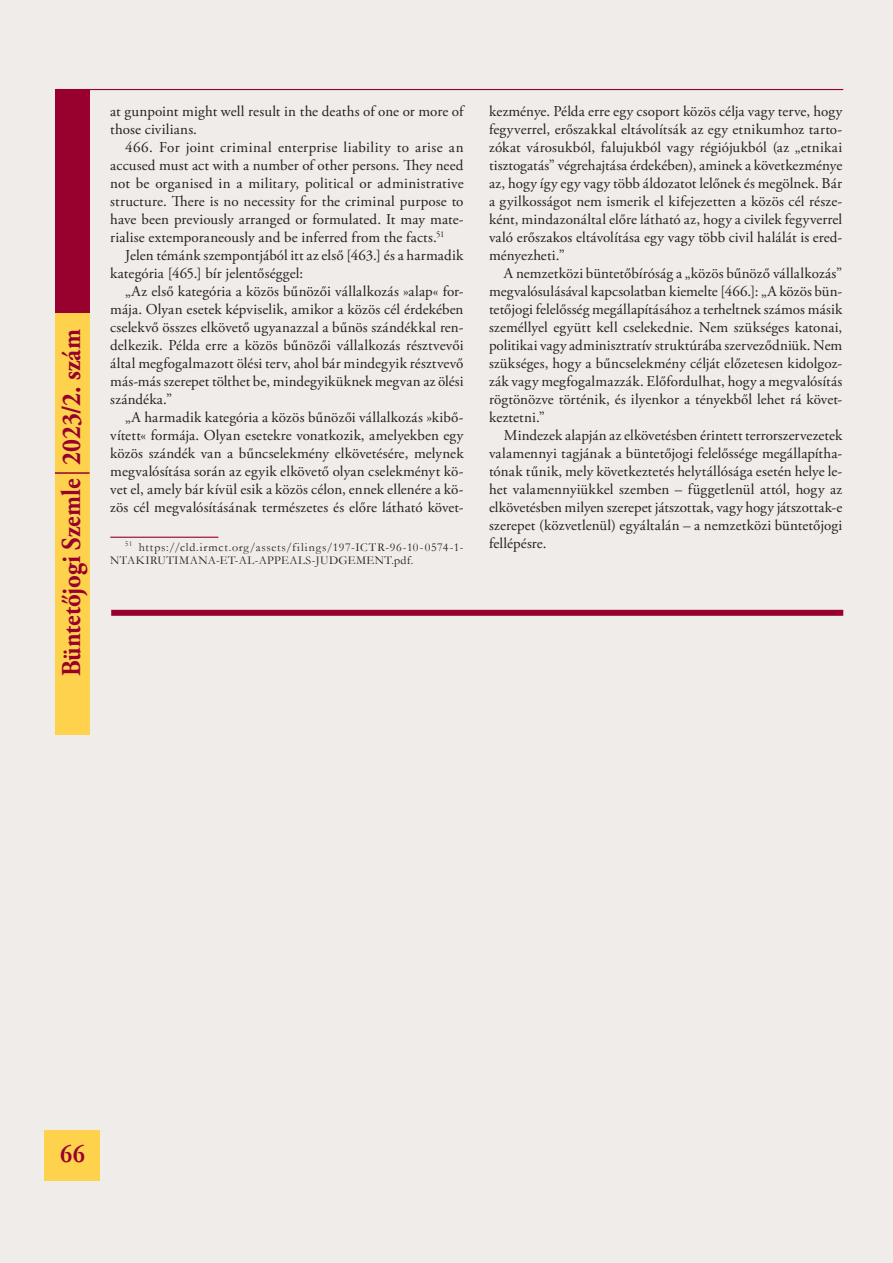
<style>
.page{position:relative;width:893px;height:1263px;background:#fff}
.page>*{position:absolute;margin:0;border:0;box-sizing:border-box;transform-origin:0 0}
.t1{font:700 27.3px "Adobe Garamond Pro";color:#98012d;scale:.91 1}
.t2{font:700 27px "Garamond";color:#98012d}
.Szöveg{font:15px/18px "Adobe Garamond Pro";letter-spacing:.01em;color:#231f20;text-align:justify}
.labjegyzet{font:12px/13.5px "Garamond";letter-spacing:.045em;color:#231f20}
</style>
<div class="page">
<div style="left:0;top:0;width:892px;height:1262px;background:#f0ece9"></div>
<div style="left:44px;top:1129px;width:55px;height:51px;background:#fed24c"></div>
<hr style="left:56px;top:89px;width:786px;height:1px;background:#98012d">
<div style="left:56px;top:311px;width:34px;height:423px;background:#fed24c"></div>
<div style="left:56px;top:89px;width:34px;height:223px;background:#98012d"></div>
<hr style="left:55px;top:472px;width:34px;height:1px;background:#98012d">
<hr style="left:110px;top:536px;width:108px;height:1px;background:#98012d">
<div style="left:111px;top:609px;width:731px;height:6px;background:#98012d"></div>
<h1 class="t1" style="left:56px;top:676px;width:383px;rotate:-90deg">Büntetőjogi Szemle 2023/2. szám</h1>
<p class="Szöveg" style="left:110px;top:102px;width:354px">at gunpoint might well result in the deaths of one or more of those civilians.</p>
<p class="Szöveg" style="left:110px;top:138px;width:355px;text-indent:15px">466. For joint criminal enterprise liability to arise an accused must act with a number of other persons. They need not be organised in a military, political or administrative structure. There is no necessity for the criminal purpose to have been previously arranged or formulated. It may mate&shy;rialise extemporaneously and be inferred from the facts.<sup>51</sup></p>
<p class="Szöveg" style="left:110px;top:246px;width:355px;text-indent:15px">Jelen témánk szempontjából itt az első [463.] és a harmadik kategória [465.] bír jelentőséggel:</p>
<p class="Szöveg" style="left:110px;top:282px;width:354px;text-indent:15px">„Az első kategória a közös bűnözői vállalkozás »alap« for&shy;mája. Olyan esetek képviselik, amikor a közös cél érdekében cselekvő összes elkövető ugyanazzal a bűnös szándékkal ren&shy;delkezik. Példa erre a közös bűnözői vállalkozás résztvevői által megfogalmazott ölési terv, ahol bár mindegyik résztvevő más-más szerepet tölthet be, mindegyiküknek megvan az ölési szándéka.”</p>
<p class="Szöveg" style="left:110px;top:408px;width:355px;text-indent:15px">„A harmadik kategória a közös bűnözői vállalkozás »kibő&shy;vített« formája. Olyan esetekre vonatkozik, amelyekben egy közös szándék van a bűncselekmény elkövetésére, melynek megvalósítása során az egyik elkövető olyan cselekményt kö&shy;vet el, amely bár kívül esik a közös célon, ennek ellenére a kö&shy;zös cél megvalósításának természetes és előre látható követ-</p>
<p class="labjegyzet" style="left:110px;top:539px;width:354px;text-indent:15px"><sup>51</sup> https://cld.irmct.org/assets/filings/197-ICTR-96-10-0574-1-<br>NTAKIRUTIMANA-ET-AL-APPEALS-JUDGEMENT.pdf.</p>
<p class="Szöveg" style="left:489px;top:102px;width:354px">kezménye. Példa erre egy csoport közös célja vagy terve, hogy fegyverrel, erőszakkal eltávolítsák az egy etnikumhoz tarto&shy;zókat városukból, falujukból vagy régiójukból (az „etnikai tisztogatás” végrehajtása érdekében), aminek a következménye az, hogy így egy vagy több áldozatot lelőnek és megölnek. Bár a gyilkosságot nem ismerik el kifejezetten a közös cél része&shy;ként, mindazonáltal előre látható az, hogy a civilek fegyverrel való erőszakos eltávolítása egy vagy több civil halálát is ered&shy;ményezheti.”</p>
<p class="Szöveg" style="left:489px;top:264px;width:355px;text-indent:15px">A nemzetközi büntetőbíróság a „közös bűnöző vállalkozás” megvalósulásával kapcsolatban kiemelte [466.]: „A közös bün&shy;tetőjogi felelősség megállapításához a terheltnek számos másik személlyel együtt kell cselekednie. Nem szükséges katonai, politikai vagy adminisztratív struktúrába szerveződniük. Nem szükséges, hogy a bűncselekmény célját előzetesen kidolgoz&shy;zák vagy megfogalmazzák. Előfordulhat, hogy a megvalósítás rögtönözve történik, és ilyenkor a tényekből lehet rá követ&shy;keztetni.”</p>
<p class="Szöveg" style="left:489px;top:426px;width:355px;text-indent:15px">Mindezek alapján az elkövetésben érintett terrorszervezetek valamennyi tagjának a büntetőjogi felelőssége megállapítha&shy;tónak tűnik, mely következtetés helytállósága esetén helye le&shy;het valamennyiükkel szemben – függetlenül attól, hogy az elkövetésben milyen szerepet játszottak, vagy hogy játszottak-e szerepet (közvetlenül) egyáltalán – a nemzetközi büntetőjogi fellépésre.</p>
<h2 class="t2" style="left:60px;top:1134px;width:26px">66</h2>
</div>
